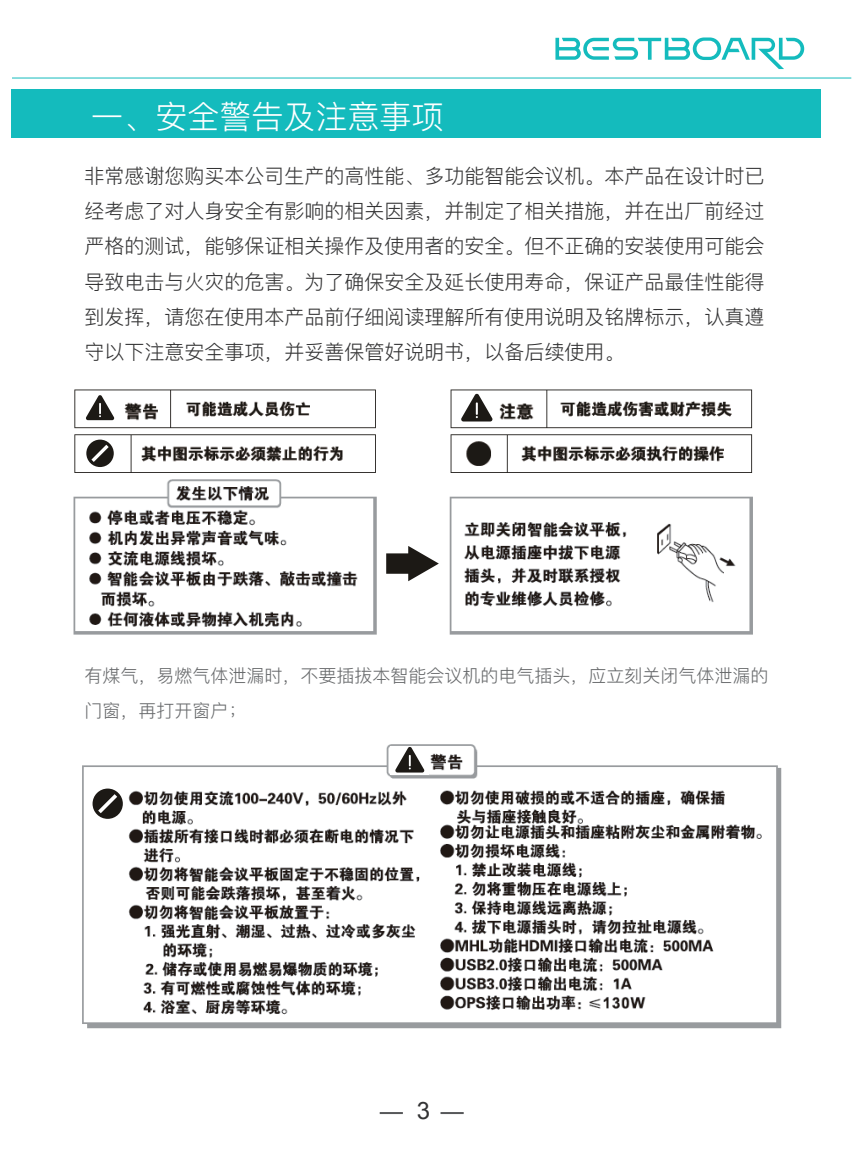
<style>
.page{position:relative;width:862px;height:1157px;background:#fff}
.page>*{position:absolute;margin:0;border:0;box-sizing:border-box;transform-origin:0 0}
.t1{font:32px "Ping Fang SC Regular";color:#fff}
.t2{font:24px "Arial";color:#333334}
.t3{font:20px/35.2px "Ping Fang SC Regular";color:#333334;text-align:justify}
.t4{font:18px/35.2px "Ping Fang SC Regular";color:#67696b}
</style>
<div class="page">
<div style="left:11px;top:90px;width:810px;height:48px;background:#14bbbd"></div>
<svg style="left:555px;top:37px;width:249px;height:32px"></svg>
<hr style="left:12px;top:77px;width:839px;height:1px;background:#14bbbd">
<hr style="left:380px;top:1112px;width:23px;height:2px;background:#57585a">
<hr style="left:440px;top:1112px;width:24px;height:2px;background:#57585a">
<img style="left:82px;top:744px;width:700px;height:285px">
<div style="left:391px;top:747px;width:38px;height:28px;background:#fff"></div>
<svg style="left:395px;top:746px;width:30px;height:26px"></svg>
<img style="left:73px;top:389px;width:680px;height:246px">
<div style="left:79px;top:394px;width:42px;height:30px;background:#fff"></div>
<div style="left:79px;top:438px;width:42px;height:30px;background:#fff"></div>
<svg style="left:86px;top:395px;width:29px;height:25px"></svg>
<div style="left:456px;top:394px;width:41px;height:30px;background:#fff"></div>
<svg style="left:460px;top:393px;width:33px;height:28px"></svg>
<div style="left:382px;top:539px;width:51px;height:54px;background:#fff"></div>
<svg style="left:386px;top:546px;width:53px;height:35px"></svg>
<svg style="left:86px;top:439px;width:28px;height:28px"></svg>
<div style="left:88px;top:787px;width:38px;height:33px;background:#fff"></div>
<svg style="left:93px;top:788px;width:30px;height:31px"></svg>
<h1 class="t1" style="left:91px;top:97px;width:353px">一、安全警告及注意事项</h1>
<p class="t3" style="left:84px;top:158px;width:682px">非常感谢您购买本公司生产的高性能、多功能智能会议机。本产品在设计时已经考虑了对人身安全有影响的相关因素，并制定了相关措施，并在出厂前经过严格的测试，能够保证相关操作及使用者的安全。但不正确的安装使用可能会导致电击与火灾的危害。为了确保安全及延长使用寿命，保证产品最佳性能得到发挥，请您在使用本产品前仔细阅读理解所有使用说明及铭牌标示，认真遵守以下注意安全事项，并妥善保管好说明书，以备后续使用。</p>
<p class="t4" style="left:84px;top:658px;width:685px">有煤气，易燃气体泄漏时，不要插拔本智能会议机的电气插头，应立刻关闭气体泄漏的门窗，再打开窗户；</p>
<p class="t2" style="left:417px;top:1095px;width:15px">3</p>
</div>
